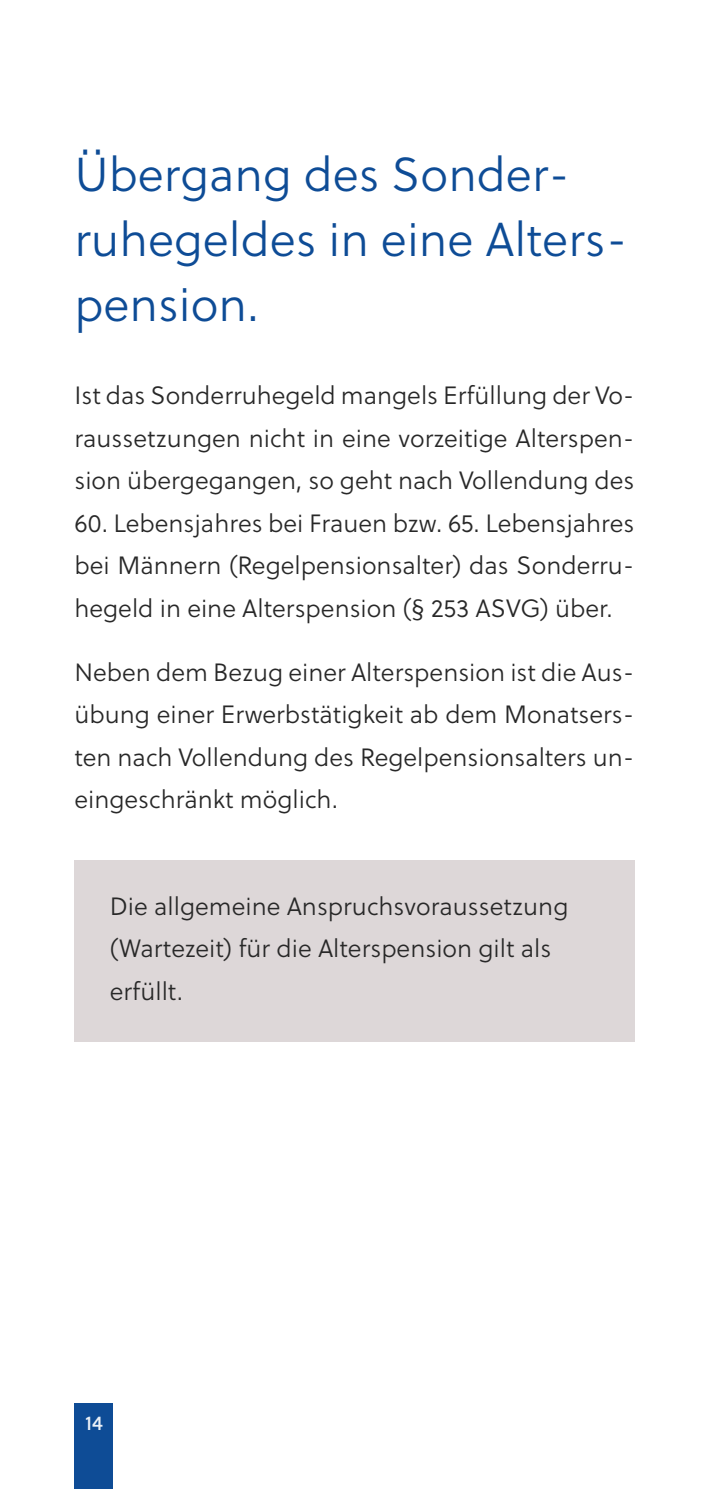
<style>
.page{position:relative;width:709px;height:1489px;background:#fff}
.page>*{position:absolute;margin:0;border:0;box-sizing:border-box;transform-origin:0 0}
.t1{font:47.5px/65px "Soleil Lt";color:#0e4c96}
.t2{font:25px/42.5px "Soleil Lt";color:#282828;text-align:justify}
.t3{font:20px "Soleil Bk";color:#ecf1f7}
</style>
<div class="page">
<div style="left:74px;top:1403px;width:39px;height:85px;background:#0e4c96"></div>
<div style="left:74px;top:860px;width:560px;height:181px;background:#ddd7d8"></div>
<h2 class="t1" style="left:74px;top:142px;width:555px">Übergang des Sonder&shy;ruhegeldes in eine Alters&shy;pension.</h2>
<p class="t2" style="left:74px;top:374px;width:561px">Ist das Sonderruhegeld mangels Erfüllung der Vo&shy;raussetzungen nicht in eine vorzeitige Alterspen&shy;sion übergegangen, so geht nach Vollendung des</p>
<p class="t2" style="left:74px;top:501px;width:561px">60. Lebensjahres bei Frauen bzw. 65. Lebensjahres bei Männern (Regelpensionsalter) das Sonderru&shy;hegeld in eine Alterspension (§ 253 ASVG) über.</p>
<p class="t2" style="left:74px;top:650px;width:561px">Neben dem Bezug einer Alterspension ist die Aus&shy;übung einer Erwerbstätigkeit ab dem Monatsers&shy;ten nach Vollendung des Regelpensionsalters un&shy;eingeschränkt möglich.</p>
<p class="t2" style="left:110px;top:884px;width:460px;text-align:left">Die allgemeine Anspruchsvoraussetzung (Wartezeit) für die Alterspension gilt als erfüllt.</p>
<p class="t3" style="left:85px;top:1407px;width:19px">14</p>
</div>
